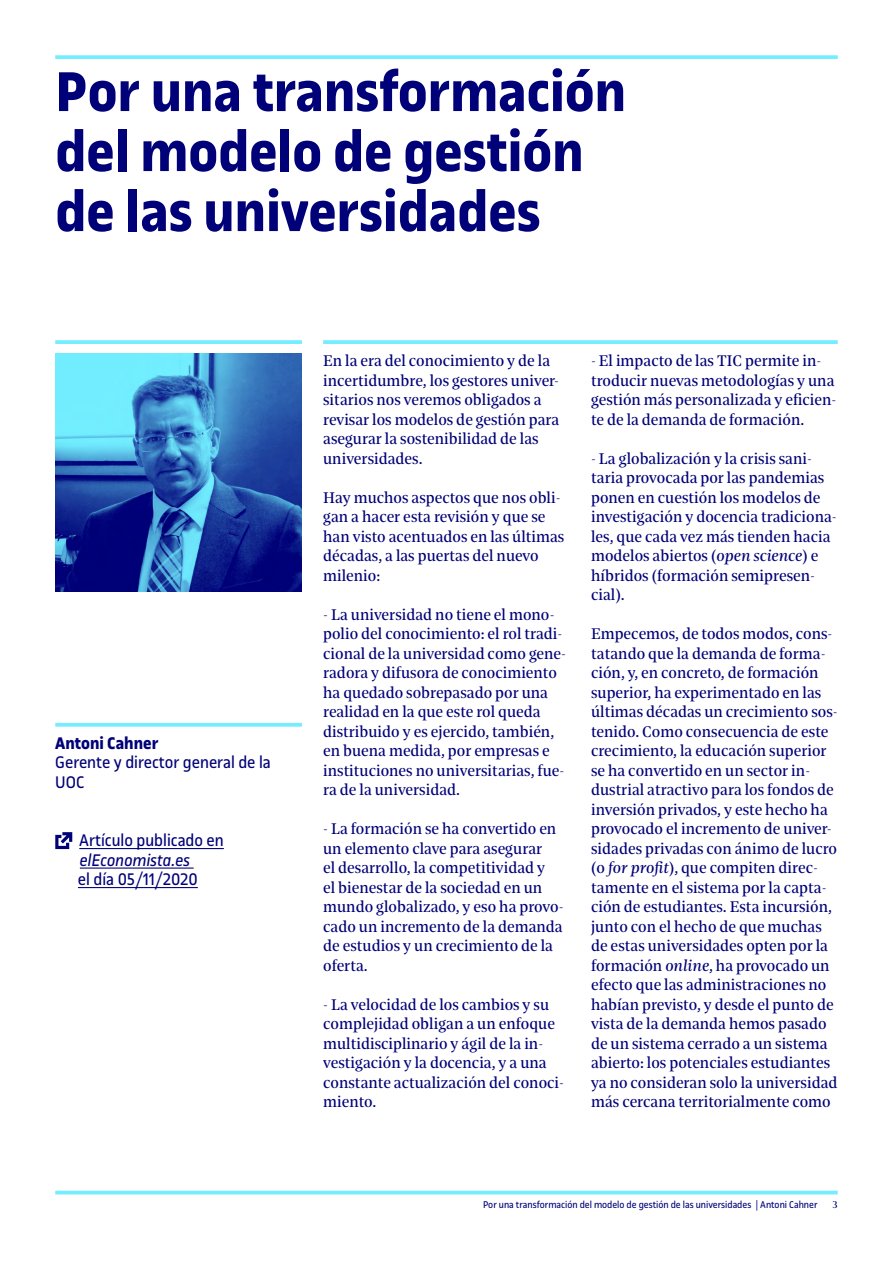
<style>
.page{position:relative;width:893px;height:1263px;background:#fff}
.page>*{position:absolute;margin:0;border:0;box-sizing:border-box;transform-origin:0 0}
.t1{font:700 60px/60px "UOC Sans";color:#000078}
.t2{font:18px/19.5px "UOC Sans";color:#000078}
.t3{font:italic 18px "UOC Sans";color:#000078}
.t4{font:700 18px "UOC Sans";color:#000078}
.t5{font:16.5px/19.5px "UOC Serif";color:#000078}
.t6{font:10.5px "UOC Sans";color:#000078}
.t7{font:10.5px "UOC Serif";color:#000078}
.s1{font-style:italic}
</style>
<div class="page">
<hr style="left:55px;top:1191px;width:783px;height:3px;background:#73edff">
<svg style="left:323px;top:340px;width:515px;height:4px;background:#7bedff"></svg>
<svg style="left:55px;top:340px;width:247px;height:4px"></svg>
<svg style="left:55px;top:55px;width:783px;height:4px;background:#7ceeff"></svg>
<img style="left:55px;top:353px;width:247px;height:238px">
<hr style="left:79px;top:848px;width:145px;height:1px;background:#000078">
<hr style="left:80px;top:867px;width:114px;height:2px;background:#000078">
<hr style="left:78px;top:887px;width:120px;height:1px;background:#000078">
<svg style="left:55px;top:832px;width:17px;height:17px"></svg>
<svg style="left:55px;top:723px;width:247px;height:4px"></svg>
<h1 class="t1" style="left:55px;top:62px;width:572px">Por una transformación del modelo de gestión de las universidades</h1>
<p class="t4" style="left:55px;top:732px;width:105px">Antoni Cahner</p>
<p class="t2" style="left:55px;top:753px;width:217px">Gerente y director general de la<br>UOC</p>
<p class="t2" style="left:79px;top:831px;width:146px">Artículo publicado en</p>
<p class="t3" style="left:80px;top:850px;width:112px">elEconomista.es</p>
<p class="t2" style="left:78px;top:870px;width:121px">el día 05/11/2020</p>
<p class="t5" style="left:323px;top:351px;width:238px">En la era del conocimiento y de la incertidumbre, los gestores univer&shy;sitarios nos veremos obligados a revisar los modelos de gestión para asegurar la sostenibilidad de las universidades.</p>
<p class="t5" style="left:323px;top:488px;width:243px">Hay muchos aspectos que nos obli&shy;gan a hacer esta revisión y que se han visto acentuados en las últimas décadas, a las puertas del nuevo milenio:</p>
<p class="t5" style="left:323px;top:605px;width:244px">- La universidad no tiene el mono&shy;polio del conocimiento: el rol tradi&shy;cional de la universidad como gene&shy;radora y difusora de conocimiento ha quedado sobrepasado por una realidad en la que este rol queda distribuido y es ejercido, también, en buena medida, por empresas e instituciones no universitarias, fue&shy;ra de la universidad.</p>
<p class="t5" style="left:323px;top:819px;width:242px">- La formación se ha convertido en un elemento clave para asegurar<br>el desarrollo, la competitividad y<br>el bienestar de la sociedad en un mundo globalizado, y eso ha provo&shy;cado un incremento de la demanda de estudios y un crecimiento de la oferta.</p>
<p class="t5" style="left:323px;top:995px;width:242px">- La velocidad de los cambios y su complejidad obligan a un enfoque multidisciplinario y ágil de la in&shy;vestigación y la docencia, y a una constante actualización del conoci&shy;miento.</p>
<p class="t5" style="left:591px;top:351px;width:247px">- El impacto de las TIC permite in&shy;troducir nuevas metodologías y una gestión más personalizada y eficien&shy;te de la demanda de formación.</p>
<p class="t5" style="left:591px;top:449px;width:247px">- La globalización y la crisis sani&shy;taria provocada por las pandemias ponen en cuestión los modelos de investigación y docencia tradiciona&shy;les, que cada vez más tienden hacia modelos abiertos (<span class="s1">open science</span>) e híbridos (formación semipresen&shy;cial).</p>
<p class="t5" style="left:591px;top:624px;width:248px">Empecemos, de todos modos, cons&shy;tatando que la demanda de forma&shy;ción, y, en concreto, de formación superior, ha experimentado en las últimas décadas un crecimiento sos&shy;tenido. Como consecuencia de este crecimiento, la educación superior se ha convertido en un sector in&shy;dustrial atractivo para los fondos de inversión privados, y este hecho ha provocado el incremento de univer&shy;sidades privadas con ánimo de lucro (o <span class="s1">for profit</span>), que compiten direc&shy;tamente en el sistema por la capta&shy;ción de estudiantes. Esta incursión, junto con el hecho de que muchas de estas universidades opten por la formación <span class="s1">online</span>, ha provocado un efecto que las administraciones no habían previsto, y desde el punto de vista de la demanda hemos pasado de un sistema cerrado a un sistema abierto: los potenciales estudiantes ya no consideran solo la universidad más cercana territorialmente como</p>
<p class="t6" style="left:483px;top:1198px;width:336px">Por una transformación del modelo de gestión de las universidades | Antoni Cahner</p>
<p class="t7" style="left:832px;top:1198px;width:7px">3</p>
</div>
